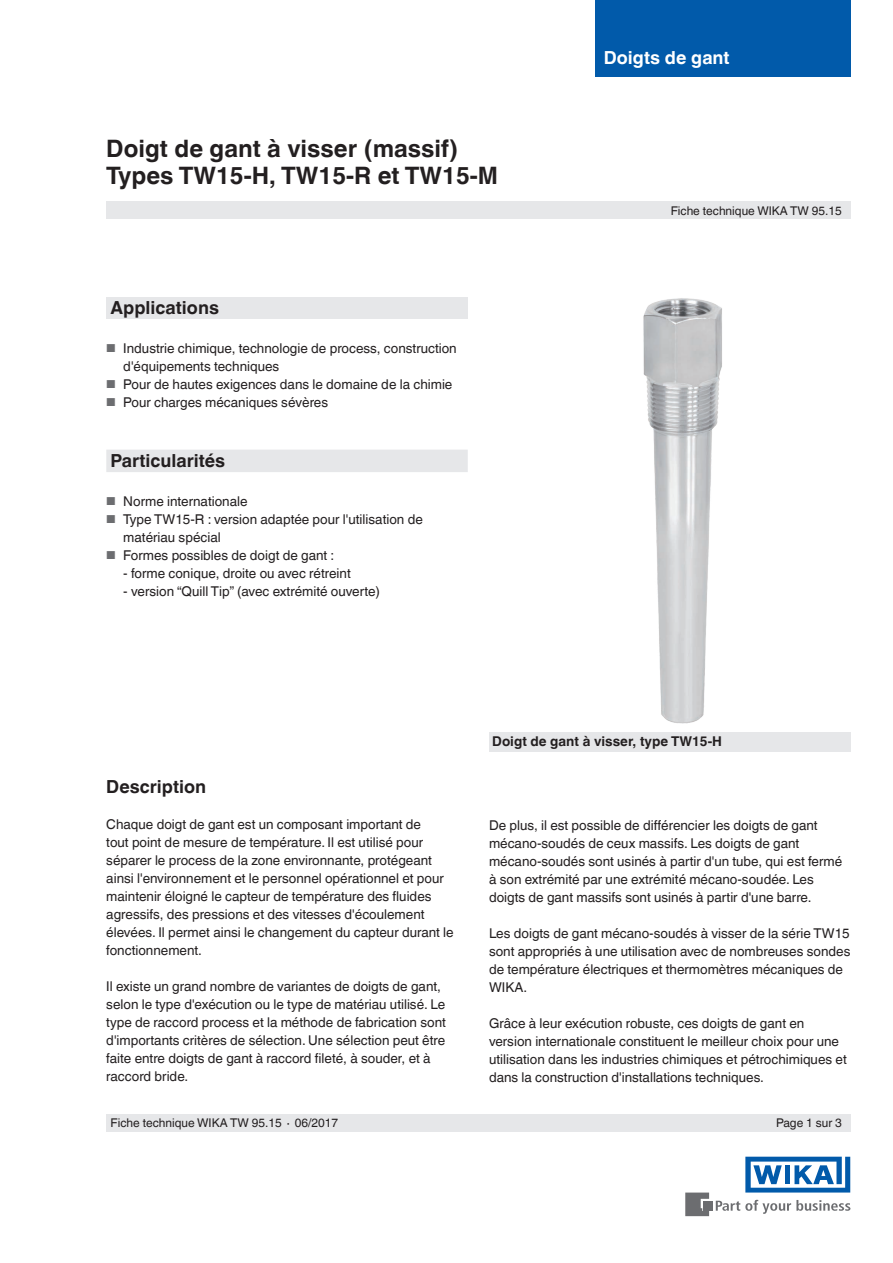
<style>
.page{position:relative;width:893px;height:1263px;background:#fff}
.page>*{position:absolute;margin:0;border:0;box-sizing:border-box;transform-origin:0 0}
.t1{font:700 24px/27px "Helvetica World";color:#231f20}
.t2{font:700 18px "Helvetica World";color:#231f20}
.t3{font:700 18px "Helvetica World";color:#fff}
.t4{font:13.5px/18px "Helvetica World";color:#231f20}
.t5{font:700 13.5px "Helvetica World";color:#231f20}
.t6{font:12px "Helvetica World";color:#231f20}
.s1{font-size:11.55px;color:#6c6d70}
</style>
<div class="page">
<div style="left:106px;top:298px;width:362px;height:21px;background:#e6e7e9"></div>
<svg style="left:716px;top:1200px;width:134px;height:14px"></svg>
<div style="left:703px;top:1201px;width:9px;height:9px;background:#6c6d70"></div>
<svg style="left:685px;top:1192px;width:24px;height:24px"></svg>
<svg style="left:745px;top:1157px;width:105px;height:35px"></svg>
<div style="left:106px;top:202px;width:744px;height:17px;background:#e6e7e9"></div>
<div style="left:106px;top:1114px;width:744px;height:17px;background:#e6e7e9"></div>
<div style="left:595px;top:0;width:255px;height:77px;background:#015aaa"></div>
<div style="left:106px;top:450px;width:362px;height:22px;background:#e6e7e9"></div>
<div style="left:489px;top:732px;width:361px;height:19px;background:#e6e7e9"></div>
<img style="left:643px;top:298px;width:79px;height:425px">
<h1 class="t1" style="left:106px;top:135px;width:393px">Doigt de gant à visser (massif)<br>Types TW15-H, TW15-R et TW15-M</h1>
<h2 class="t2" style="left:111px;top:297px;width:110px">Applications</h2>
<p class="t4" style="left:123px;top:339px;width:335px;text-indent:-17px"><span class="s1">■</span> Industrie chimique, technologie de process, construction d'équipements techniques</p>
<p class="t4" style="left:106px;top:375px;width:348px"><span class="s1">■</span> Pour de hautes exigences dans le domaine de la chimie</p>
<p class="t4" style="left:106px;top:393px;width:223px"><span class="s1">■</span> Pour charges mécaniques sévères</p>
<h2 class="t2" style="left:111px;top:450px;width:116px">Particularités</h2>
<p class="t4" style="left:106px;top:492px;width:143px"><span class="s1">■</span> Norme internationale</p>
<p class="t4" style="left:123px;top:510px;width:301px;text-indent:-17px"><span class="s1">■</span> Type TW15-R : version adaptée pour l'utilisation de matériau spécial</p>
<p class="t4" style="left:106px;top:546px;width:230px"><span class="s1">■</span> Formes possibles de doigt de gant :</p>
<p class="t4" style="left:123px;top:564px;width:229px">- forme conique, droite ou avec rétreint</p>
<p class="t4" style="left:123px;top:582px;width:258px">- version “Quill Tip” (avec extrémité ouverte)</p>
<h2 class="t3" style="left:604px;top:47px;width:127px">Doigts de gant</h2>
<p class="t6" style="left:671px;top:204px;width:173px">Fiche technique WIKA TW 95.15</p>
<h2 class="t2" style="left:106px;top:777px;width:101px">Description</h2>
<p class="t4" style="left:106px;top:816px;width:349px">Chaque doigt de gant est un composant important de<br>tout point de mesure de température. Il est utilisé pour séparer le process de la zone environnante, protégeant ainsi l'environnement et le personnel opérationnel et pour maintenir éloigné le capteur de température des fluides agressifs, des pressions et des vitesses d'écoulement élevées. Il permet ainsi le changement du capteur durant le fonctionnement.</p>
<p class="t4" style="left:106px;top:978px;width:341px">Il existe un grand nombre de variantes de doigts de gant, selon le type d'exécution ou le type de matériau utilisé. Le type de raccord process et la méthode de fabrication sont d'importants critères de sélection. Une sélection peut être faite entre doigts de gant à raccord fileté, à souder, et à raccord bride.</p>
<p class="t5" style="left:492px;top:734px;width:231px">Doigt de gant à visser, type TW15-H</p>
<p class="t4" style="left:489px;top:816px;width:355px">De plus, il est possible de différencier les doigts de gant mécano-soudés de ceux massifs. Les doigts de gant mécano-soudés sont usinés à partir d'un tube, qui est fermé à son extrémité par une extrémité mécano-soudée. Les doigts de gant massifs sont usinés à partir d'une barre.</p>
<p class="t4" style="left:489px;top:924px;width:363px">Les doigts de gant mécano-soudés à visser de la série TW15 sont appropriés à une utilisation avec de nombreuses sondes de température électriques et thermomètres mécaniques de WIKA.</p>
<p class="t4" style="left:489px;top:1014px;width:359px">Grâce à leur exécution robuste, ces doigts de gant en version internationale constituent le meilleur choix pour une utilisation dans les industries chimiques et pétrochimiques et dans la construction d'installations techniques.</p>
<p class="t6" style="left:111px;top:1116px;width:229px">Fiche technique WIKA TW 95.15 ∙ 06/2017</p>
<p class="t6" style="left:776px;top:1116px;width:67px">Page 1 sur 3</p>
</div>
